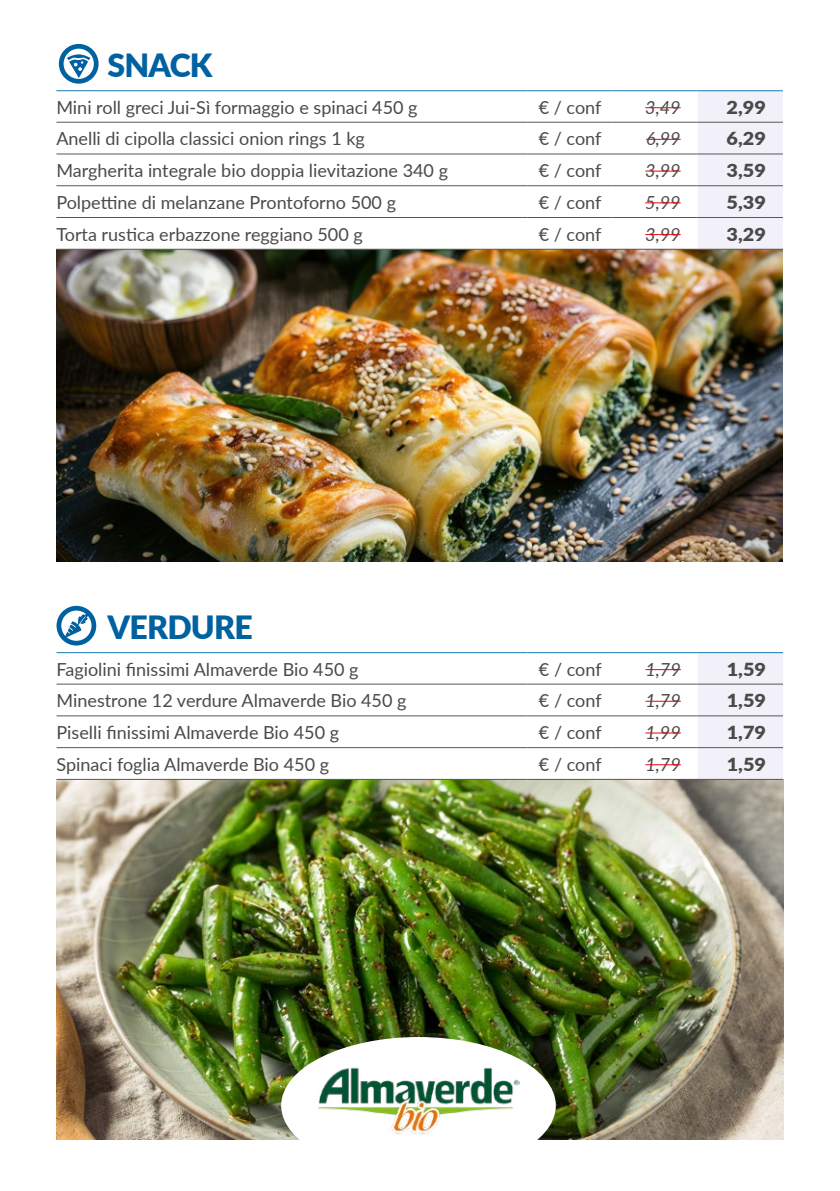
<style>
.page{position:relative;width:840px;height:1191px;background:#fff}
.page>*{position:absolute;margin:0;border:0;box-sizing:border-box;transform-origin:0 0}
.t1{font:900 32px "Lato";letter-spacing:-.025em;color:#0061a1}
.t2{font:18px "Lato";color:#4a4a49}
.t3{font:italic 18px "Lato";color:#4a4a49}
.t4{font:900 18px "Lato";color:#4a4a49;scale:1.1 1}
</style>
<div class="page">
<img style="left:56px;top:250px;width:726px;height:311px">
<img style="left:56px;top:780px;width:726px;height:360px">
<svg style="left:56px;top:653px;width:471px;height:126px"></svg>
<div style="left:697px;top:653px;width:85px;height:126px;background:#f2f0f9"></div>
<hr style="left:612px;top:684px;width:85px;height:1px;background:#575756">
<hr style="left:697px;top:684px;width:85px;height:1px;background:#575756">
<hr style="left:612px;top:715px;width:85px;height:1px;background:#575756">
<hr style="left:697px;top:715px;width:85px;height:1px;background:#575756">
<hr style="left:612px;top:747px;width:85px;height:1px;background:#575756">
<hr style="left:697px;top:747px;width:85px;height:1px;background:#575756">
<hr style="left:612px;top:779px;width:85px;height:1px;background:#575756">
<hr style="left:697px;top:779px;width:85px;height:1px;background:#575756">
<hr style="left:56px;top:684px;width:471px;height:1px;background:#575756">
<hr style="left:527px;top:684px;width:85px;height:1px;background:#575756">
<hr style="left:56px;top:715px;width:471px;height:1px;background:#575756">
<hr style="left:527px;top:715px;width:85px;height:1px;background:#575756">
<hr style="left:56px;top:747px;width:471px;height:1px;background:#575756">
<hr style="left:527px;top:747px;width:85px;height:1px;background:#575756">
<hr style="left:56px;top:779px;width:471px;height:1px;background:#575756">
<hr style="left:527px;top:779px;width:85px;height:1px;background:#575756">
<hr style="left:56px;top:652px;width:471px;height:1px;background:#1a79b4">
<hr style="left:527px;top:652px;width:85px;height:1px;background:#1a79b4">
<hr style="left:612px;top:652px;width:85px;height:1px;background:#1a79b4">
<hr style="left:697px;top:652px;width:85px;height:1px;background:#1a79b4">
<hr style="left:645px;top:669px;width:35px;height:1px;background:#e30613">
<hr style="left:645px;top:700px;width:35px;height:1px;background:#e30613">
<hr style="left:645px;top:732px;width:35px;height:1px;background:#e30613">
<hr style="left:645px;top:764px;width:35px;height:1px;background:#e30613">
<svg style="left:56px;top:606px;width:40px;height:39px"></svg>
<svg style="left:56px;top:91px;width:471px;height:158px"></svg>
<div style="left:697px;top:91px;width:85px;height:158px;background:#f2f0f9"></div>
<hr style="left:56px;top:90px;width:471px;height:1px;background:#1a79b4">
<hr style="left:527px;top:90px;width:85px;height:1px;background:#1a79b4">
<hr style="left:612px;top:90px;width:85px;height:1px;background:#1a79b4">
<hr style="left:697px;top:90px;width:85px;height:1px;background:#1a79b4">
<hr style="left:56px;top:122px;width:471px;height:1px;background:#575756">
<hr style="left:527px;top:122px;width:85px;height:1px;background:#575756">
<hr style="left:612px;top:122px;width:85px;height:1px;background:#575756">
<hr style="left:697px;top:122px;width:85px;height:1px;background:#575756">
<hr style="left:56px;top:154px;width:471px;height:1px;background:#575756">
<hr style="left:527px;top:154px;width:85px;height:1px;background:#575756">
<hr style="left:612px;top:154px;width:85px;height:1px;background:#575756">
<hr style="left:697px;top:154px;width:85px;height:1px;background:#575756">
<hr style="left:56px;top:185px;width:471px;height:1px;background:#575756">
<hr style="left:527px;top:185px;width:85px;height:1px;background:#575756">
<hr style="left:612px;top:185px;width:85px;height:1px;background:#575756">
<hr style="left:697px;top:185px;width:85px;height:1px;background:#575756">
<hr style="left:56px;top:217px;width:471px;height:1px;background:#575756">
<hr style="left:527px;top:217px;width:85px;height:1px;background:#575756">
<hr style="left:612px;top:217px;width:85px;height:1px;background:#575756">
<hr style="left:697px;top:217px;width:85px;height:1px;background:#575756">
<hr style="left:56px;top:249px;width:471px;height:1px;background:#575756">
<hr style="left:527px;top:249px;width:85px;height:1px;background:#575756">
<hr style="left:612px;top:249px;width:85px;height:1px;background:#575756">
<hr style="left:697px;top:249px;width:85px;height:1px;background:#575756">
<hr style="left:645px;top:107px;width:35px;height:1px;background:#e30613">
<hr style="left:645px;top:139px;width:35px;height:1px;background:#e30613">
<hr style="left:645px;top:171px;width:35px;height:1px;background:#e30613">
<hr style="left:645px;top:202px;width:35px;height:1px;background:#e30613">
<hr style="left:645px;top:234px;width:35px;height:1px;background:#e30613">
<svg style="left:59px;top:44px;width:39px;height:40px"></svg>
<div style="left:281px;top:1037px;width:274px;height:137px;background:#fff;border-radius:50%"></div>
<img style="left:317px;top:1029px;width:202px;height:105px">
<h1 class="t1" style="left:107px;top:41px;width:106px">SNACK</h1>
<p class="t2" style="left:56px;top:94px;width:362px">Mini roll greci Jui-Sì formaggio e spinaci 450 g</p>
<p class="t2" style="left:538px;top:94px;width:64px">€ / conf</p>
<p class="t3" style="left:645px;top:94px;width:37px">3,49</p>
<p class="t4" style="left:726px;top:94px;width:37px">2,99</p>
<p class="t2" style="left:56px;top:126px;width:310px">Anelli di cipolla classici onion rings 1 kg</p>
<p class="t2" style="left:538px;top:126px;width:64px">€ / conf</p>
<p class="t3" style="left:645px;top:126px;width:36px">6,99</p>
<p class="t4" style="left:726px;top:125px;width:37px">6,29</p>
<p class="t2" style="left:56px;top:158px;width:393px">Margherita integrale bio doppia lievitazione 340 g</p>
<p class="t2" style="left:538px;top:158px;width:64px">€ / conf</p>
<p class="t3" style="left:645px;top:158px;width:37px">3,99</p>
<p class="t4" style="left:726px;top:157px;width:37px">3,59</p>
<p class="t2" style="left:56px;top:189px;width:341px">Polpettine di melanzane Prontoforno 500 g</p>
<p class="t2" style="left:538px;top:189px;width:64px">€ / conf</p>
<p class="t3" style="left:645px;top:189px;width:37px">5,99</p>
<p class="t4" style="left:726px;top:189px;width:37px">5,39</p>
<p class="t2" style="left:56px;top:221px;width:308px">Torta rustica erbazzone reggiano 500 g</p>
<p class="t2" style="left:538px;top:221px;width:64px">€ / conf</p>
<p class="t3" style="left:645px;top:221px;width:37px">3,99</p>
<p class="t4" style="left:726px;top:220px;width:37px">3,29</p>
<h1 class="t1" style="left:108px;top:603px;width:146px">VERDURE</h1>
<p class="t2" style="left:56px;top:656px;width:303px">Fagiolini finissimi Almaverde Bio 450 g</p>
<p class="t2" style="left:538px;top:656px;width:64px">€ / conf</p>
<p class="t3" style="left:645px;top:656px;width:37px">1,79</p>
<p class="t4" style="left:726px;top:655px;width:37px">1,59</p>
<p class="t2" style="left:56px;top:688px;width:351px">Minestrone 12 verdure Almaverde Bio 450 g</p>
<p class="t2" style="left:538px;top:688px;width:64px">€ / conf</p>
<p class="t3" style="left:645px;top:688px;width:37px">1,79</p>
<p class="t4" style="left:726px;top:687px;width:37px">1,59</p>
<p class="t2" style="left:56px;top:719px;width:284px">Piselli finissimi Almaverde Bio 450 g</p>
<p class="t2" style="left:538px;top:719px;width:64px">€ / conf</p>
<p class="t3" style="left:645px;top:719px;width:37px">1,99</p>
<p class="t4" style="left:726px;top:719px;width:37px">1,79</p>
<p class="t2" style="left:56px;top:751px;width:274px">Spinaci foglia Almaverde Bio 450 g</p>
<p class="t2" style="left:538px;top:751px;width:64px">€ / conf</p>
<p class="t3" style="left:645px;top:751px;width:37px">1,79</p>
<p class="t4" style="left:726px;top:750px;width:37px">1,59</p>
</div>
